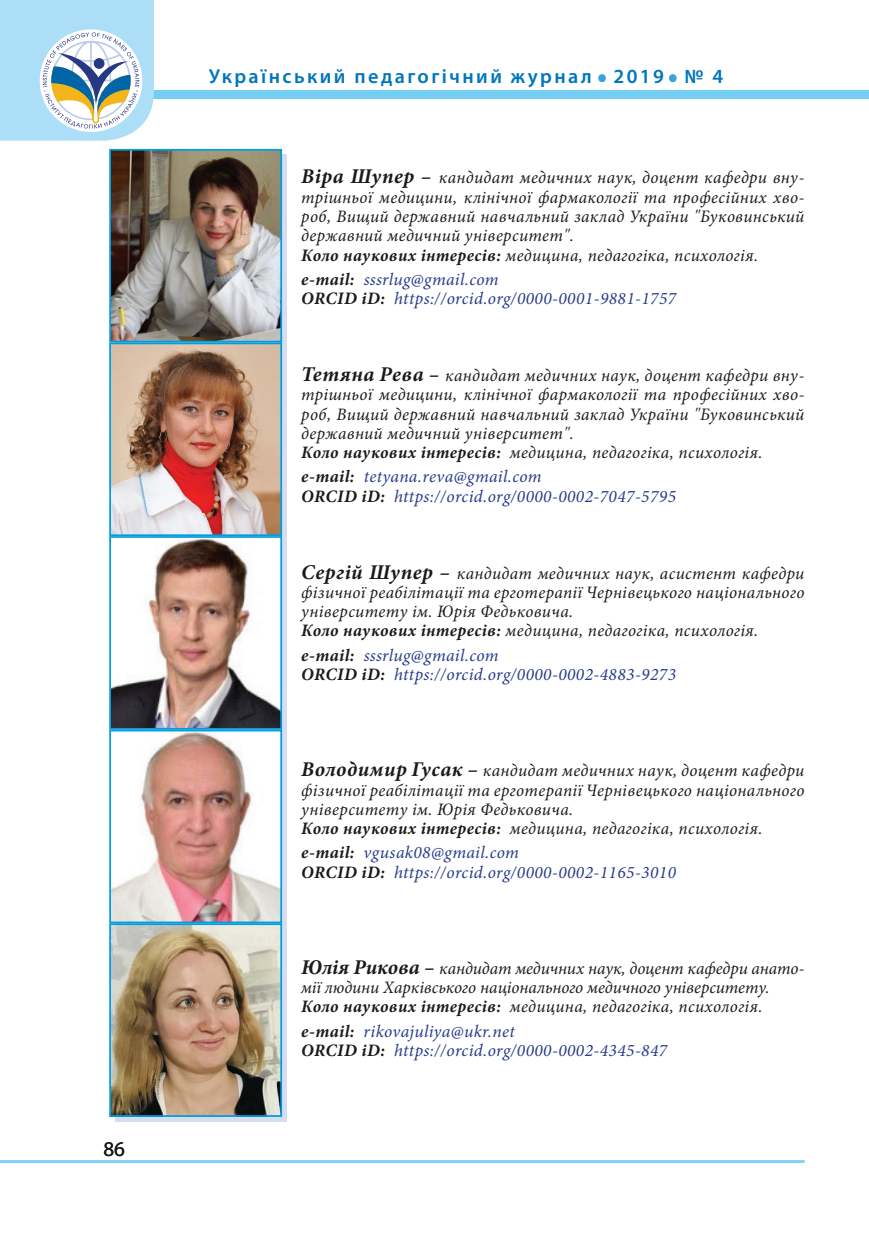
<style>
.page{position:relative;width:869px;height:1241px;background:#fff}
.page>*{position:absolute;margin:0;border:0;box-sizing:border-box;transform-origin:0 0}
.t1{font:600 50.4px "Myriad Pro";color:#3ca2da}
.t2{font:21px "Myriad Pro";color:#1a1a19}
.t3{font:600 20.12px "Myriad Pro";letter-spacing:.12em;color:#0076bb}
.t4{font:italic 17.5px/19.2px "Minion Pro";letter-spacing:.02em;color:#1a1a19;text-align:justify}
.t5{font:italic 17.5px "Minion Pro";letter-spacing:.02em;color:#273b8c}
.t6{font:italic 17.5px/19.2px "Minion Pro";color:#1a1a19}
.s1{font-weight:700;font-size:21px}
.s2{font-weight:700}
.s3{font-weight:700;color:#1a1a19}
</style>
<div class="page">
<hr style="left:0;top:1159px;width:804px;height:3px;background:#82d0f4">
<div style="left:0;top:90px;width:868px;height:8px;background:#74cdf3"></div>
<svg style="left:0;top:0;width:154px;height:141px"></svg>
<div style="left:115px;top:154px;width:171px;height:193px;background:linear-gradient(to bottom,#d4def0,#d4def0)"></div>
<img style="left:112px;top:152px;width:167px;height:187px">
<div style="left:109px;top:149px;width:173px;height:193px;border:2px solid #009ede"></div>
<div style="left:115px;top:348px;width:171px;height:193px;background:linear-gradient(to bottom,#d4def0,#d4def0)"></div>
<img style="left:112px;top:345px;width:167px;height:188px">
<div style="left:109px;top:342px;width:173px;height:194px;border:2px solid #009ede"></div>
<div style="left:115px;top:541px;width:171px;height:193px;background:linear-gradient(to bottom,#d4def0,#d4def0)"></div>
<img style="left:112px;top:539px;width:167px;height:187px">
<div style="left:109px;top:536px;width:173px;height:193px;border:2px solid #009ede"></div>
<div style="left:115px;top:735px;width:171px;height:193px;background:linear-gradient(to bottom,#d4def0,#d4def0)"></div>
<img style="left:112px;top:732px;width:167px;height:188px">
<div style="left:109px;top:729px;width:173px;height:194px;border:2px solid #009ede"></div>
<svg style="left:115px;top:928px;width:171px;height:193px;background:#bcd6ec"></svg>
<img style="left:112px;top:926px;width:167px;height:187px">
<div style="left:109px;top:923px;width:173px;height:193px;border:2px solid #009ede"></div>
<p class="t2" style="left:103px;top:1135px;width:23px">86</p>
<p class="t3" style="left:208px;top:64px;width:384px">Український педагогічний журнал</p>
<h1 class="t1" style="left:595px;top:33px;width:13px">.</h1>
<p class="t3" style="left:613px;top:64px;width:52px">2019</p>
<h1 class="t1" style="left:666px;top:33px;width:13px">.</h1>
<p class="t3" style="left:684px;top:64px;width:40px">№ 4</p>
<p class="t4" style="left:301px;top:168px;width:504px"><span class="s1">Віра Шупер –</span> кандидат медичних наук, доцент кафедри вну&shy;трішньої медицини, клінічної фармакології та професійних хво&shy;роб, Вищий державний навчальний заклад України "Буковинський державний медичний університет".</p>
<p class="t4" style="left:301px;top:245px;width:458px"><span class="s2">Коло наукових інтересів:</span> медицина, педагогіка, психологія.</p>
<p class="t5" style="left:301px;top:267px;width:199px"><span class="s3">e-mail:</span> sssrlug@gmail.com</p>
<p class="t5" style="left:301px;top:286px;width:376px"><span class="s3">ORCID iD:</span> https://orcid.org/0000-0001-9881-1757</p>
<p class="t4" style="left:301px;top:366px;width:504px"><span class="s1">Тетяна Рева –</span> кандидат медичних наук, доцент кафедри вну&shy;трішньої медицини, клінічної фармакології та професійних хво&shy;роб, Вищий державний навчальний заклад України "Буковинський державний медичний університет".</p>
<p class="t4" style="left:301px;top:443px;width:462px"><span class="s2">Коло наукових інтересів:</span> медицина, педагогіка, психологія.</p>
<p class="t5" style="left:301px;top:464px;width:242px"><span class="s3">e-mail:</span> tetyana.reva@gmail.com</p>
<p class="t5" style="left:301px;top:484px;width:376px"><span class="s3">ORCID iD:</span> https://orcid.org/0000-0002-7047-5795</p>
<p class="t4" style="left:301px;top:563px;width:504px"><span class="s1">Сергій Шупер –</span> кандидат медичних наук, асистент кафедри фізичної реабілітації та ерготерапії Чернівецького національного університету ім. Юрія Федьковича.</p>
<p class="t4" style="left:301px;top:621px;width:458px"><span class="s2">Коло наукових інтересів:</span> медицина, педагогіка, психологія.</p>
<p class="t5" style="left:301px;top:643px;width:199px"><span class="s3">e-mail:</span> sssrlug@gmail.com</p>
<p class="t5" style="left:301px;top:662px;width:376px"><span class="s3">ORCID iD:</span> https://orcid.org/0000-0002-4883-9273</p>
<p class="t4" style="left:301px;top:760px;width:504px"><span class="s1">Володимир Гусак –</span> кандидат медичних наук, доцент кафедри фізичної реабілітації та ерготерапії Чернівецького національного університету ім. Юрія Федьковича.</p>
<p class="t4" style="left:301px;top:818px;width:462px"><span class="s2">Коло наукових інтересів:</span> медицина, педагогіка, психологія.</p>
<p class="t5" style="left:301px;top:840px;width:219px"><span class="s3">e-mail:</span> vgusak08@gmail.com</p>
<p class="t5" style="left:301px;top:859px;width:376px"><span class="s3">ORCID iD:</span> https://orcid.org/0000-0002-1165-3010</p>
<p class="t6" style="left:301px;top:958px;width:504px"><span class="s1">Юлія Рикова –</span> кандидат медичних наук, доцент кафедри анато&shy;мії людини Харківського національного медичного університету.</p>
<p class="t4" style="left:301px;top:996px;width:462px"><span class="s2">Коло наукових інтересів:</span> медицина, педагогіка, психологія.</p>
<p class="t5" style="left:301px;top:1018px;width:215px"><span class="s3">e-mail:</span> rikovajuliya@ukr.net</p>
<p class="t5" style="left:301px;top:1038px;width:367px"><span class="s3">ORCID iD:</span> https://orcid.org/0000-0002-4345-847</p>
</div>
